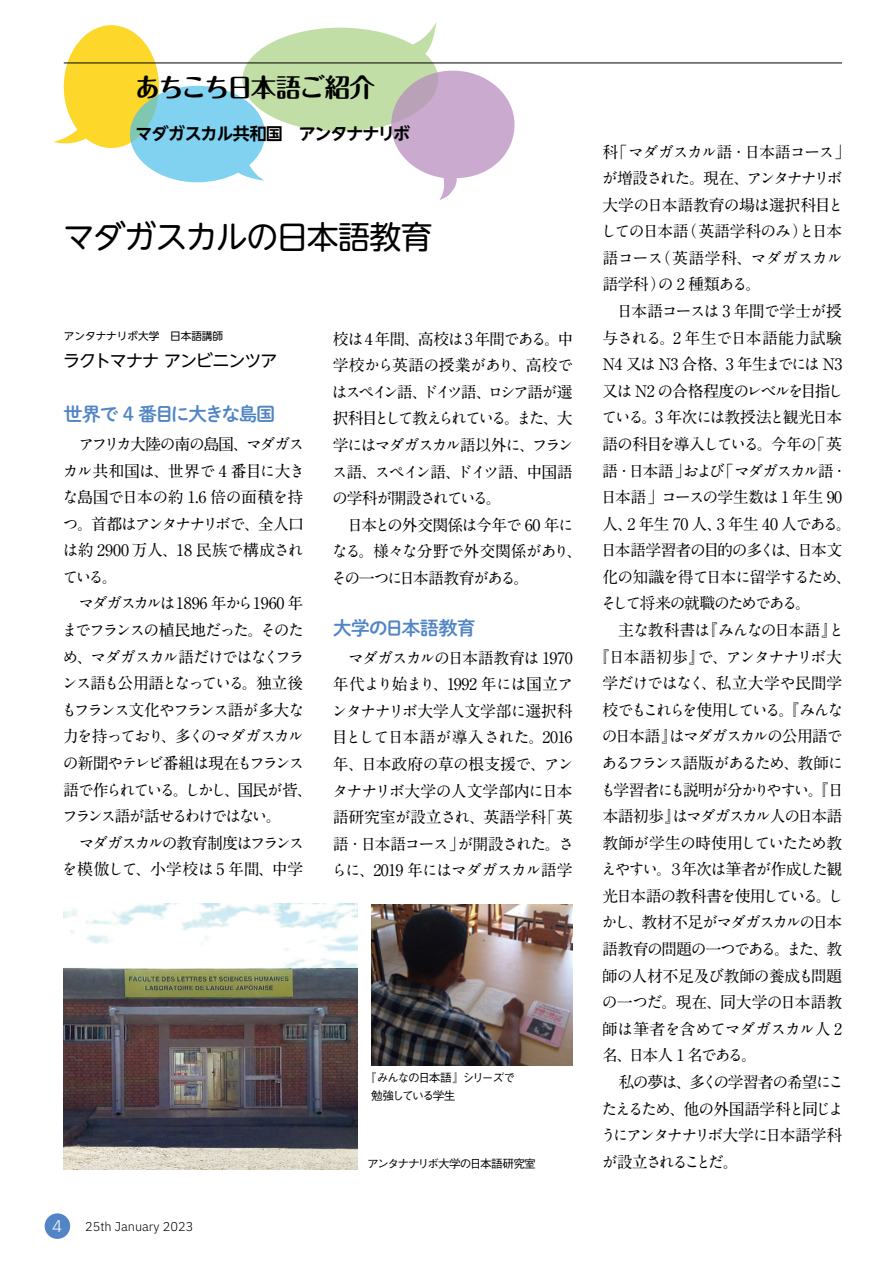
<style>
.page{position:relative;width:893px;height:1263px;background:#fff}
.page>*{position:absolute;margin:0;border:0;box-sizing:border-box;transform-origin:0 0}
.t1{font:31.95px "UD Shin M Go Pro";letter-spacing:-.03em;color:#000}
.t2{font:700 25.5px "Maru Fo Pro";letter-spacing:-.07em;color:#000}
.t3{font:19.2px "Shuei M Go Std B";letter-spacing:-.1em;color:#5185c5}
.t4{font:19.2px "Shuei M Go Std B";letter-spacing:-.055em;color:#5185c5}
.t5{font:700 16.95px "UD Shin Go NT Pro De";letter-spacing:-.055em;color:#000}
.t6{font:16.95px "UD Shin Go NT Pro";letter-spacing:-.06em;color:#000}
.t7{font:300 16.95px "IBM Plex Sans";color:#fff}
.t8{font:700 15.9px/26.5px "A1 Mincho Std";letter-spacing:-.09em;color:#000;text-align:justify}
.t9{font:700 15.9px/26.5px "A1 Mincho Std";letter-spacing:-.12em;color:#000}
.t10{font:700 15.9px/26.5px "A1 Mincho Std";letter-spacing:-.06em;color:#000}
.t11{font:700 15.9px "A1 Mincho Std";letter-spacing:-.045em;color:#000}
.t12{font:700 15.9px "A1 Mincho Std";letter-spacing:-.16em;color:#000}
.t13{font:700 15.9px "A1 Mincho Std";letter-spacing:-.11em;color:#000}
.t14{font:700 15.9px "A1 Mincho Std";letter-spacing:-.14em;color:#000}
.t15{font:700 15.9px "A1 Mincho Std";letter-spacing:-.125em;color:#000}
.t16{font:700 15.9px "A1 Mincho Std";letter-spacing:-.04em;color:#000}
.t17{font:700 15.9px "A1 Mincho Std";letter-spacing:-.05em;color:#000}
.t18{font:700 15.9px "A1 Mincho Std";letter-spacing:-.035em;color:#000}
.t19{font:700 15.9px "A1 Mincho Std";letter-spacing:-.17em;color:#000}
.t20{font:300 12.75px "IBM Plex Sans";color:#000}
.t21{font:500 11.7px/18px "Gothic BBB Pro";letter-spacing:-.11em;color:#000}
.t22{font:10.65px "UD Shin Go NT Pro";color:#000}
</style>
<div class="page">
<svg style="left:53px;top:22px;width:461px;height:178px"></svg>
<img style="left:64px;top:904px;width:293px;height:265px">
<hr style="left:64px;top:63px;width:778px;height:1px;background:#000">
<img style="left:371px;top:905px;width:202px;height:160px">
<div style="left:45px;top:1213px;width:25px;height:26px;background:#5185c5;border-radius:50%"></div>
<h2 class="t2" style="left:135px;top:67px;width:242px">あちこち日本語ご紹介</h2>
<p class="t5" style="left:135px;top:120px;width:276px">マダガスカル共和国　アンタナナリボ</p>
<h1 class="t1" style="left:63px;top:211px;width:371px">マダガスカルの日本語教育</h1>
<p class="t22" style="left:64px;top:327px;width:161px">アンタナナリボ大学　日本語講師</p>
<p class="t6" style="left:63px;top:346px;width:216px">ラクトマナナ アンビニンツア</p>
<p class="t3" style="left:63px;top:399px;width:213px">世界で 4 番目に大きな島国</p>
<p class="t8" style="left:62px;top:428px;width:244px;text-indent:16px">アフリカ大陸の南の島国、マダガスカル共和国は、世界で 4 番目に大きな島国で日本の約 1.6 倍の面積を持つ。首都はアンタナナリボで、全人口は約 2900万人、18 民族で構成されている。</p>
<p class="t9" style="left:61px;top:588px;width:253px;text-indent:17px">マダガスカルは1896 年から1960 年までフランスの植民地だった。そのため、マダガスカル語だけではなくフランス語も公用語となっている。独立後もフランス文化やフランス語が多大な力を持っており、多くのマダガスカルの新聞やテレビ番組は現在もフランス語で作られている。しかし、国民が皆、フランス語が話せるわけではない。</p>
<p class="t8" style="left:62px;top:827px;width:244px;text-align:right">マダガスカルの教育制度はフランスを模倣して、小学校は 5 年間、中学</p>
<p class="t8" style="left:332px;top:323px;width:243px">校は 4 年間、高校は3 年間である。中学校から英語の授業があり、高校ではスペイン語、ドイツ語、ロシア語が選択科目として教えられている。また、大学にはマダガスカル語以外に、フランス語、スペイン語、ドイツ語、中国語の学科が開設されている。</p>
<p class="t8" style="left:331px;top:509px;width:253px;text-align:left;text-indent:16px">日本との外交関係は今年で 60 年になる。様々な分野で外交関係があり、その一つに日本語教育がある。</p>
<p class="t4" style="left:333px;top:613px;width:145px">大学の日本語教育</p>
<p class="t8" style="left:331px;top:642px;width:244px;text-indent:17px">マダガスカルの日本語教育は 1970年代より始まり、1992 年には国立アンタナナリボ大学人文学部に選択科目として日本語が導入された。2016年、日本政府の草の根支援で、アンタナナリボ大学の人文学部内に日本語研究室が設立され、英語学科「英語・日本語コース」が開設された。さらに、2019 年にはマダガスカル語学</p>
<p class="t7" style="left:52px;top:1213px;width:12px">4</p>
<p class="t20" style="left:85px;top:1216px;width:110px">25th January 2023</p>
<p class="t21" style="left:371px;top:1067px;width:145px;text-indent:-7px">『みんなの日本語』シリーズで勉強している学生</p>
<p class="t21" style="left:367px;top:1153px;width:170px">アンタナナリボ大学の日本語研究室</p>
<p class="t10" style="left:601px;top:136px;width:252px">科「マダガスカル語・日本語コース」が増設された。現在、アンタナナリボ大学の日本語教育の場は選択科目としての日本語（英語学科のみ）と日本語コース（英語学科、マダガスカル語学科）の 2 種類ある。</p>
<p class="t8" style="left:601px;top:296px;width:253px;text-align:left;text-indent:16px">日本語コースは 3 年間で学士が授与される。2 年生で日本語能力試験<br>N4 又は N3 合格、3 年生までには N3又は N2 の合格程度のレベルを目指している。3 年次には教授法と観光日本語の科目を導入している。今年の「英語・日本語」および「マダガスカル語・日本語」コースの学生数は 1 年生 90人、2 年生 70 人、3 年生 40 人である。日本語学習者の目的の多くは、日本文化の知識を得て日本に留学するため、そして将来の就職のためである。</p>
<p class="t8" style="left:618px;top:615px;width:227px">主な教科書は『みんなの日本語』と</p>
<p class="t8" style="left:593px;top:641px;width:250px">『日本語初歩』で、アンタナナリボ大</p>
<p class="t16" style="left:602px;top:670px;width:242px">学だけではなく、私立大学や民間学</p>
<p class="t12" style="left:602px;top:697px;width:242px">校でもこれらを使用している。『みんな</p>
<p class="t8" style="left:602px;top:721px;width:242px">の日本語』はマダガスカルの公用語で</p>
<p class="t9" style="left:601px;top:747px;width:243px">あるフランス語版があるため、教師に</p>
<p class="t9" style="left:600px;top:774px;width:245px">も学習者にも説明が分かりやすい。『日</p>
<p class="t8" style="left:602px;top:801px;width:242px">本語初歩』はマダガスカル人の日本語</p>
<p class="t11" style="left:602px;top:830px;width:241px">教師が学生の時使用していたため教</p>
<p class="t8" style="left:601px;top:854px;width:243px">えやすい。３年次は筆者が作成した観</p>
<p class="t8" style="left:602px;top:880px;width:243px">光日本語の教科書を使用している。し</p>
<p class="t13" style="left:602px;top:909px;width:242px">かし、教材不足がマダガスカルの日本</p>
<p class="t8" style="left:602px;top:934px;width:241px">語教育の問題の一つである。また、教</p>
<p class="t17" style="left:602px;top:963px;width:242px">師の人材不足及び教師の養成も問題</p>
<p class="t18" style="left:602px;top:989px;width:242px">の一つだ。現在、同大学の日本語教</p>
<p class="t11" style="left:602px;top:1016px;width:242px">師は筆者を含めてマダガスカル人 2</p>
<p class="t8" style="left:602px;top:1040px;width:156px">名、日本人 1 名である。</p>
<p class="t8" style="left:618px;top:1066px;width:227px">私の夢は、多くの学習者の希望にこ</p>
<p class="t14" style="left:602px;top:1096px;width:244px">たえるため、他の外国語学科と同じよ</p>
<p class="t15" style="left:600px;top:1122px;width:243px">うにアンタナナリボ大学に日本語学科</p>
<p class="t19" style="left:602px;top:1149px;width:139px">が設立されることだ。</p>
</div>
